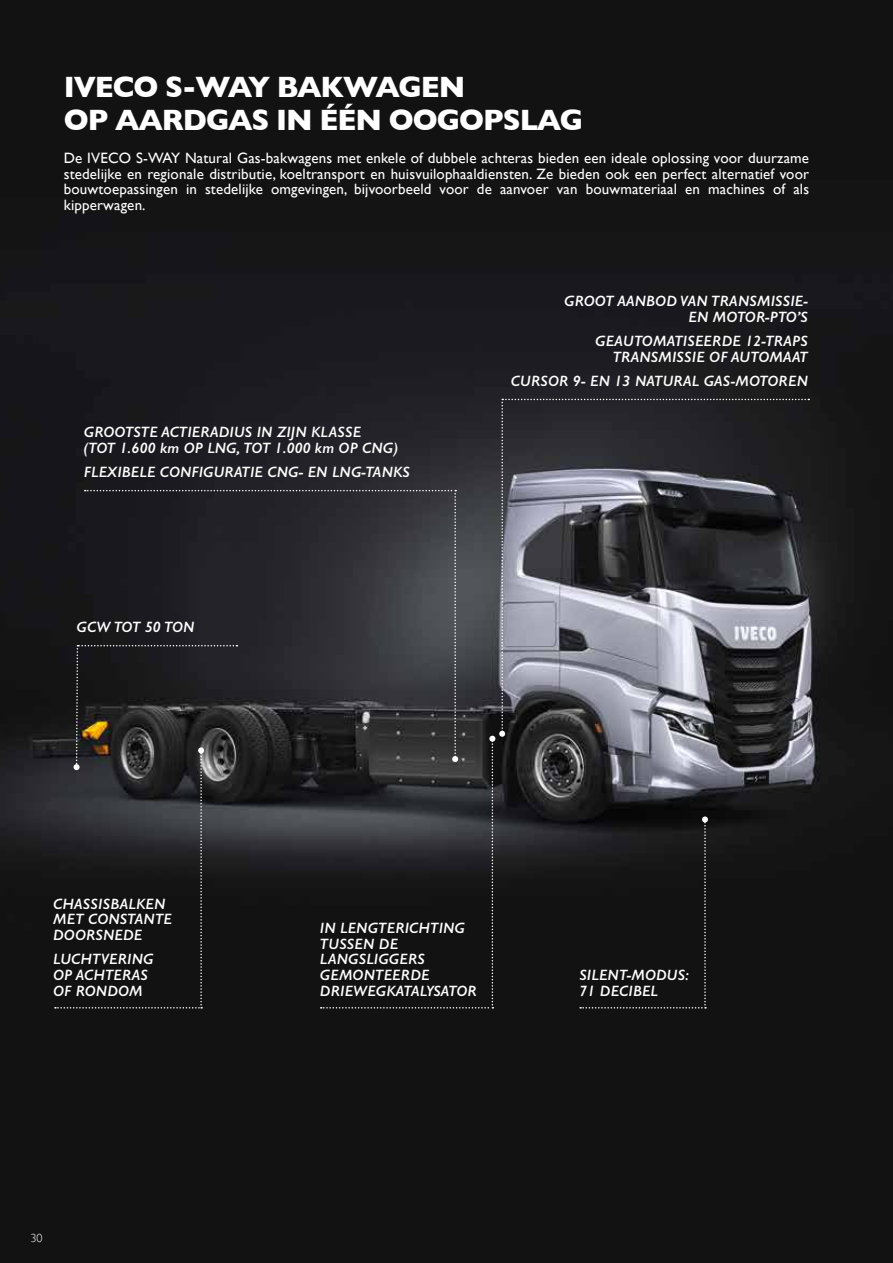
<style>
.page{position:relative;width:893px;height:1263px;background:#fff}
.page>*{position:absolute;margin:0;border:0;box-sizing:border-box;transform-origin:0 0}
.t1{font:700 30px/33px "Gill Sans";letter-spacing:-.035em;color:#fff}
.t2{font:italic 600 15px/15.8px "Gill Sans";letter-spacing:.01em;color:#fff}
.t3{font:15px/15.8px "Gill Sans";letter-spacing:.01em;color:#fff;text-align:justify}
.t4{font:300 12px "Gill Sans";color:#fff}
</style>
<div class="page">
<img style="left:0;top:0;width:893px;height:1263px">
<svg style="left:55px;top:399px;width:754px;height:609px;background:#303034"></svg>
<h1 class="t1" style="left:64px;top:70px;width:521px">IVECO S-WAY BAKWAGEN<br>OP AARDGAS IN ÉÉN OOGOPSLAG</h1>
<p class="t3" style="left:64px;top:150px;width:747px">De IVECO S-WAY Natural Gas-bakwagens met enkele of dubbele achteras bieden een ideale oplossing voor duurzame stedelijke en regionale distributie, koeltransport en huisvuilophaaldiensten. Ze bieden ook een perfect alternatief voor bouwtoepassingen in stedelijke omgevingen, bijvoorbeeld voor de aanvoer van bouwmateriaal en machines of als kipperwagen.</p>
<p class="t2" style="left:84px;top:424px;width:315px">GROOTSTE ACTIERADIUS IN ZIJN KLASSE<br>(TOT 1.600 km OP LNG, TOT 1.000 km OP CNG)</p>
<p class="t2" style="left:84px;top:464px;width:328px">FLEXIBELE CONFIGURATIE CNG- EN LNG-TANKS</p>
<p class="t2" style="left:77px;top:619px;width:120px">GCW TOT 50 TON</p>
<p class="t2" style="left:564px;top:293px;width:245px;text-align:right">GROOT AANBOD VAN TRANSMISSIE-<br>EN MOTOR-PTO’S</p>
<p class="t2" style="left:595px;top:333px;width:214px;text-align:right">GEAUTOMATISEERDE 12-TRAPS<br>TRANSMISSIE OF AUTOMAAT</p>
<p class="t2" style="left:511px;top:373px;width:299px">CURSOR 9- EN 13 NATURAL GAS-MOTOREN</p>
<p class="t2" style="left:53px;top:895px;width:120px">CHASSISBALKEN<br>MET CONSTANTE<br>DOORSNEDE</p>
<p class="t2" style="left:53px;top:951px;width:102px">LUCHTVERING<br>OP ACHTERAS<br>OF RONDOM</p>
<p class="t4" style="left:30px;top:1228px;width:14px">30</p>
<p class="t2" style="left:320px;top:920px;width:158px">IN LENGTERICHTING<br>TUSSEN DE<br>LANGSLIGGERS<br>GEMONTEERDE<br>DRIEWEGKATALYSATOR</p>
<p class="t2" style="left:579px;top:967px;width:111px">SILENT-MODUS:<br>71 DECIBEL</p>
</div>
